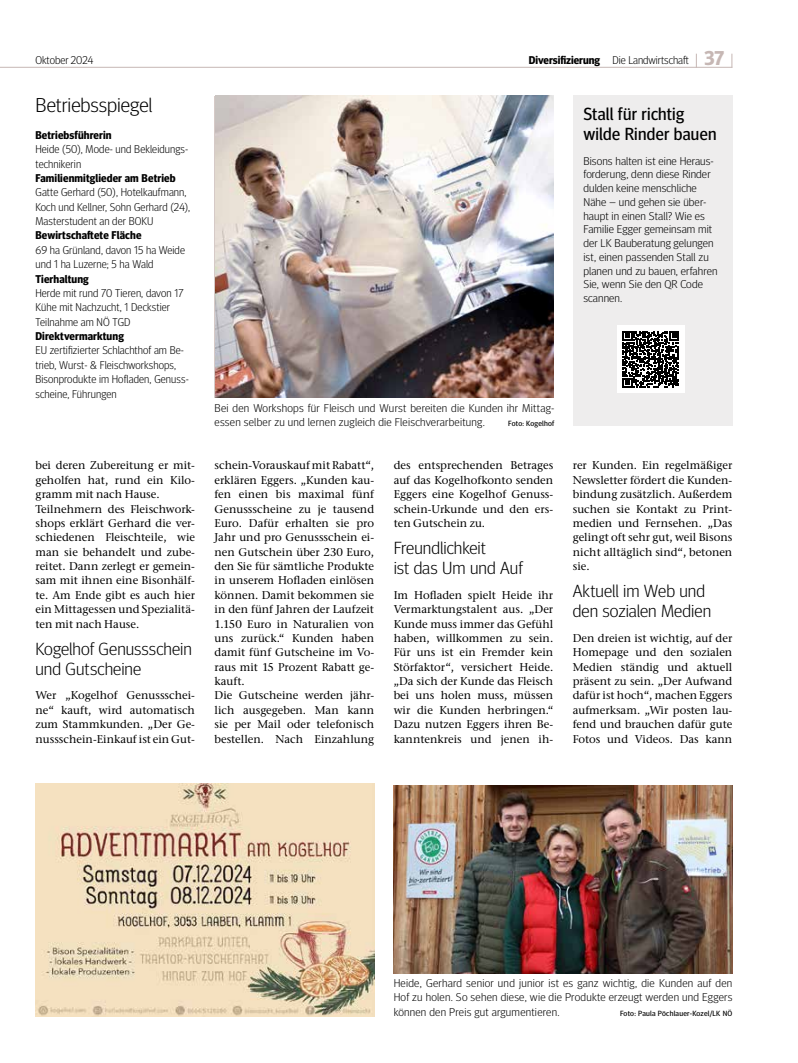
<style>
.page{position:relative;width:798px;height:1063px;background:#fff}
.page>*{position:absolute;margin:0;border:0;box-sizing:border-box;transform-origin:0 0}
.t1{font:300 20px "Meta Head OT";color:#000;scale:1.05 1}
.t2{font:300 17.5px/20px "Meta Head OT";color:#000;scale:1.05 1}
.t3{font:17.5px/20px "Meta Head OT";letter-spacing:.015em;color:#000}
.t4{font:500 11.25px/14.4px "Stone Serif ITC Pro";color:#000;text-align:justify}
.t5{font:300 11.25px/13.8px "Meta Head OT";letter-spacing:.01em;color:#000;scale:1.05 1}
.t6{font:300 11.25px/14.4px "Meta Head OT";letter-spacing:.01em;color:#000}
.t7{font:700 11.25px "Meta Head OT";letter-spacing:.01em;color:#000}
.t8{font:7.5px "Meta Head OT";letter-spacing:.03em;color:#000;scale:1.05 1}
.s1{font-weight:700}
.s2{font-weight:700;font-size:20px;color:#c6b7b4}
</style>
<div class="page">
<hr style="left:0;top:67px;width:732px;height:1px;background:#c6b7b4">
<svg style="left:731px;top:54px;width:1px;height:13px"></svg>
<svg style="left:695px;top:54px;width:1px;height:14px"></svg>
<img style="left:216px;top:96px;width:337px;height:302px">
<div style="left:572px;top:96px;width:160px;height:330px;background:#eeeded"></div>
<div style="left:617px;top:326px;width:67px;height:67px;background:#fff"></div>
<svg style="left:622px;top:331px;width:56px;height:56px"></svg>
<img style="left:393px;top:786px;width:339px;height:188px">
<img style="left:35px;top:784px;width:339px;height:233px">
<p class="t6" style="left:35px;top:53px;width:59px">Oktober 2024</p>
<p class="t6" style="left:528px;top:53px;width:197px"><span class="s1">Diversifizierung</span> Die Landwirtschaft <span class="s2">37</span></p>
<h1 class="t1" style="left:35px;top:92px;width:113px">Betriebsspiegel</h1>
<p class="t7" style="left:35px;top:128px;width:78px">Betriebsführerin</p>
<p class="t6" style="left:35px;top:142px;width:154px">Heide (50), Mode- und Bekleidungs&shy;technikerin</p>
<p class="t7" style="left:35px;top:171px;width:142px">Familienmitglieder am Betrieb</p>
<p class="t6" style="left:35px;top:185px;width:156px">Gatte Gerhard (50), Hotelkaufmann,<br>Koch und Kellner, Sohn Gerhard (24),<br>Masterstudent an der BOKU</p>
<p class="t7" style="left:35px;top:229px;width:107px">Bewirtschaftete Fläche</p>
<p class="t6" style="left:35px;top:242px;width:151px">69 ha Grünland, davon 15 ha Weide und 1 ha Luzerne; 5 ha Wald</p>
<p class="t7" style="left:35px;top:272px;width:55px">Tierhaltung</p>
<p class="t6" style="left:35px;top:286px;width:149px">Herde mit rund 70 Tieren, davon 17<br>Kühe mit Nachzucht, 1 Deckstier<br>Teilnahme am NÖ TGD</p>
<p class="t7" style="left:35px;top:329px;width:90px">Direktvermarktung</p>
<p class="t6" style="left:35px;top:343px;width:155px">EU zertifizierter Schlachthof am Be&shy;trieb, Wurst- &amp; Fleischworkshops,<br>Bisonprodukte im Hofladen, Genuss&shy;scheine, Führungen</p>
<p class="t4" style="left:35px;top:458px;width:161px;text-align:left">bei deren Zubereitung er mit&shy;geholfen hat, rund ein Kilo&shy;gramm mit nach Hause.<br>Teilnehmern des Fleischwork&shy;shops erklärt Gerhard die ver&shy;schiedenen Fleischteile, wie man sie behandelt und zube&shy;reitet. Dann zerlegt er gemein&shy;sam mit ihnen eine Bisonhälf&shy;te. Am Ende gibt es auch hier ein Mittagessen und Spezialitä&shy;ten mit nach Hause.</p>
<h2 class="t2" style="left:35px;top:638px;width:150px">Kogelhof Genussschein und Gutscheine</h2>
<p class="t4" style="left:35px;top:688px;width:161px">Wer „Kogelhof Genussschei&shy;ne“ kauft, wird automatisch zum Stammkunden. „Der Ge&shy;nussschein-Einkauf ist ein Gut-</p>
<h2 class="t3" style="left:583px;top:104px;width:134px">Stall für richtig wilde Rinder bauen</h2>
<p class="t5" style="left:583px;top:154px;width:129px">Bisons halten ist eine Heraus&shy;forderung, denn diese Rinder dulden keine menschliche<br>Nähe – und gehen sie über&shy;haupt in einen Stall? Wie es<br>Familie Egger gemeinsam mit der LK Bauberatung gelungen ist, einen passenden Stall zu planen und zu bauen, erfahren<br>Sie, wenn Sie den QR Code scannen.</p>
<p class="t5" style="left:214px;top:401px;width:325px;line-height:14.4px">Bei den Workshops für Fleisch und Wurst bereiten die Kunden ihr Mittag&shy;essen selber zu und lernen zugleich die Fleischverarbeitung.</p>
<p class="t8" style="left:508px;top:419px;width:46px">Foto: Kogelhof</p>
<p class="t4" style="left:214px;top:458px;width:161px;text-align:left">schein-Vorauskauf mit Rabatt“, erklären Eggers. „Kunden kau&shy;fen einen bis maximal fünf<br>Genussscheine zu je tausend<br>Euro. Dafür erhalten sie pro<br>Jahr und pro Genussschein ei&shy;nen Gutschein über 230 Euro, den Sie für sämtliche Produkte in unserem Hofladen einlösen können. Damit bekommen sie in den fünf Jahren der Laufzeit<br>1.150 Euro in Naturalien von uns zurück.“ Kunden haben damit fünf Gutscheine im Vo&shy;raus mit 15 Prozent Rabatt ge&shy;kauft.<br>Die Gutscheine werden jähr&shy;lich ausgegeben. Man kann sie per Mail oder telefonisch bestellen. Nach Einzahlung</p>
<p class="t4" style="left:393px;top:458px;width:161px">des entsprechenden Betrages auf das Kogelhofkonto senden Eggers eine Kogelhof Genuss&shy;schein-Urkunde und den ers&shy;ten Gutschein zu.</p>
<h2 class="t2" style="left:393px;top:538px;width:124px">Freundlichkeit<br>ist das Um und Auf</h2>
<p class="t4" style="left:393px;top:588px;width:161px">Im Hofladen spielt Heide ihr Vermarktungstalent aus. „Der Kunde muss immer das Gefühl haben, willkommen zu sein.<br>Für uns ist ein Fremder kein Störfaktor“, versichert Heide. „Da sich der Kunde das Fleisch bei uns holen muss, müssen wir die Kunden herbringen.“ Dazu nutzen Eggers ihren Be&shy;kanntenkreis und jenen ih-</p>
<p class="t4" style="left:572px;top:458px;width:161px">rer Kunden. Ein regelmäßiger Newsletter fördert die Kunden&shy;bindung zusätzlich. Außerdem suchen sie Kontakt zu Print&shy;medien und Fernsehen. „Das gelingt oft sehr gut, weil Bisons nicht alltäglich sind“, betonen sie.</p>
<h2 class="t2" style="left:572px;top:581px;width:133px">Aktuell im Web und den sozialen Medien</h2>
<p class="t4" style="left:572px;top:631px;width:161px">Den dreien ist wichtig, auf der Homepage und den sozialen Medien ständig und aktuell präsent zu sein. „Der Aufwand dafür ist hoch“, machen Eggers aufmerksam. „Wir posten lau&shy;fend und brauchen dafür gute Fotos und Videos. Das kann</p>
<p class="t5" style="left:393px;top:976px;width:324px;line-height:14.4px;text-align:justify">Heide, Gerhard senior und junior ist es ganz wichtig, die Kunden auf den Hof zu holen. So sehen diese, wie die Produkte erzeugt werden und Eggers können den Preis gut argumentieren.</p>
<p class="t8" style="left:619px;top:1009px;width:108px">Foto: Paula Pöchlauer-Kozel/LK NÖ</p>
</div>
